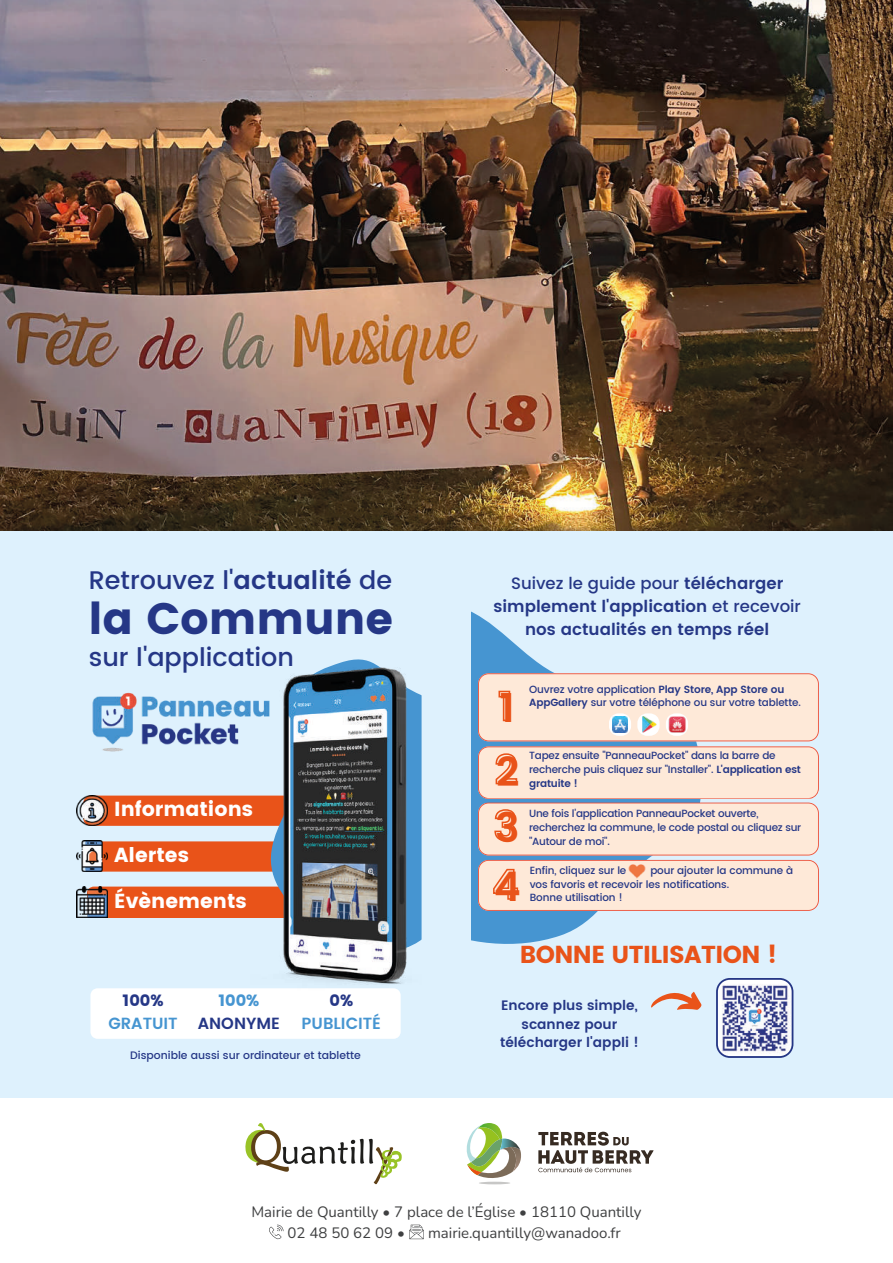
<style>
.page{position:relative;width:893px;height:1263px;background:#fff}
.page>*{position:absolute;margin:0;border:0;box-sizing:border-box;transform-origin:0 0}
.t1{font:43.95px "Poppins";color:#253786}
.t2{font:600 40.8px "Poppins";color:#e95319}
.t3{font:500 25.5px "Poppins";color:#253786}
.t4{font:24.45px "Poppins";letter-spacing:-.025em;color:#e95319}
.t5{font:20.25px "Poppins";color:#fff}
.t6{font:600 16.5px/23px "Poppins";color:#253786;text-align:center}
.t7{font:600 16.2px/22.6px "Poppins";color:#4695d1}
.t8{font:16.2px "Poppins";color:#4695d1}
.t9{font:16.2px "Poppins";color:#253786}
.t10{font:15px/21px "Nunito";color:#3f4041}
.t11{font:600 13.65px/18.6px "Poppins";color:#253786;text-align:center}
.t12{font:500 10.8px "Poppins";color:#253786}
.t13{font:500 10.35px/13.8px "Poppins";letter-spacing:-.02em;color:#253786}
.s1{font-weight:600}
.s2{font-weight:400;color:#253786}
.s3{color:#253786}
.s4{font-weight:500}
</style>
<div class="page">
<div style="left:0;top:513px;width:893px;height:584px;background:#def1fd"></div>
<img style="left:0;top:0;width:893px;height:530px">
<svg style="left:466px;top:1123px;width:55px;height:55px"></svg>
<svg style="left:538px;top:1132px;width:115px;height:40px"></svg>
<hr style="left:479px;top:1182px;width:31px;height:2px;background:#c7c7c6;border-radius:50%">
<svg style="left:245px;top:1123px;width:157px;height:61px"></svg>
<svg style="left:269px;top:1225px;width:14px;height:14px"></svg>
<svg style="left:409px;top:1225px;width:15px;height:14px"></svg>
<div style="left:107px;top:841px;width:132px;height:31px;background:#e95319"></div>
<div style="left:107px;top:795px;width:132px;height:31px;background:#e95319"></div>
<div style="left:87px;top:886px;width:152px;height:32px;background:#e95319"></div>
<svg style="left:326px;top:659px;width:60px;height:9px"></svg>
<img style="left:76px;top:841px;width:31px;height:31px">
<img style="left:76px;top:795px;width:31px;height:31px">
<img style="left:76px;top:886px;width:31px;height:31px">
<div style="left:90px;top:988px;width:311px;height:51px;background:#fff"></div>
<img style="left:92px;top:692px;width:147px;height:60px">
<img style="left:239px;top:668px;width:183px;height:322px">
<svg style="left:471px;top:611px;width:127px;height:333px;fill:#4695d1"></svg>
<svg style="left:478px;top:673px;width:341px;height:238px;background:#f5dfd1"></svg>
<svg style="left:651px;top:992px;width:50px;height:18px"></svg>
<svg style="left:716px;top:978px;width:77px;height:80px;background:#a3a9c9"></svg>
<h3 class="t3" style="left:89px;top:561px;width:305px">Retrouvez l'<span class="s1">actualité</span> de</h3>
<h1 class="t1" style="left:88px;top:593px;width:306px">la Commune</h1>
<h3 class="t3" style="left:89px;top:639px;width:207px">sur l'application</h3>
<h3 class="t5" style="left:114px;top:797px;width:140px">Informations</h3>
<h3 class="t5" style="left:114px;top:843px;width:76px">Alertes</h3>
<h3 class="t5" style="left:114px;top:889px;width:134px">Évènements</h3>
<h3 class="t7" style="left:108px;top:989px;width:173px;text-indent:14px"><span class="s2">100%<br></span>GRATUIT <span class="s3">ANONYME</span></h3>
<h3 class="t8" style="left:218px;top:991px;width:43px">100%</h3>
<h3 class="t9" style="left:329px;top:991px;width:25px">0%</h3>
<h3 class="t7" style="left:302px;top:1012px;width:81px">PUBLICITÉ</h3>
<p class="t12" style="left:130px;top:1047px;width:232px">Disponible aussi sur ordinateur et tablette</p>
<h3 class="t6" style="left:493px;top:572px;width:309px"><span class="s4">Suivez le guide pour</span> télécharger simplement l'application <span class="s4">et recevoir </span>nos actualités en temps réel</h3>
<h2 class="t2" style="left:500px;top:677px;width:17px">1</h2>
<p class="t13" style="left:529px;top:682px;width:273px">Ouvrez votre application <span class="s1">Play Store, App Store ou<br>AppGallery</span> sur votre téléphone ou sur votre tablette.</p>
<h2 class="t2" style="left:496px;top:741px;width:25px">2</h2>
<p class="t13" style="left:529px;top:749px;width:273px">Tapez ensuite "PanneauPocket" dans la barre de recherche puis cliquez sur "Installer". <span class="s1">L'application est gratuite !</span></p>
<p class="t13" style="left:529px;top:807px;width:274px">Une fois l'application PanneauPocket ouverte, recherchez la commune, le code postal ou cliquez sur</p>
<h2 class="t2" style="left:495px;top:797px;width:26px">3</h2>
<p class="t13" style="left:529px;top:834px;width:82px">"Autour de moi".</p>
<h2 class="t2" style="left:494px;top:856px;width:28px">4</h2>
<p class="t13" style="left:530px;top:863px;width:265px;text-indent:121px">pour ajouter la commune à vos favoris et recevoir les notifications.<br>Bonne utilisation !</p>
<p class="t13" style="left:530px;top:863px;width:98px">Enfin, cliquez sur le</p>
<h3 class="t4" style="left:520px;top:940px;width:259px">BONNE UTILISATION !</h3>
<h3 class="t11" style="left:500px;top:996px;width:140px">Encore plus simple, scannez pour télécharger l'appli !</h3>
<h3 class="t10" style="left:288px;top:1200px;width:355px;text-indent:-36px">Mairie de Quantilly • 7 place de l’Église • 18110 Quantilly<br>02 48 50 62 09 •</h3>
<h3 class="t10" style="left:428px;top:1221px;width:194px">mairie.quantilly@wanadoo.fr</h3>
</div>
